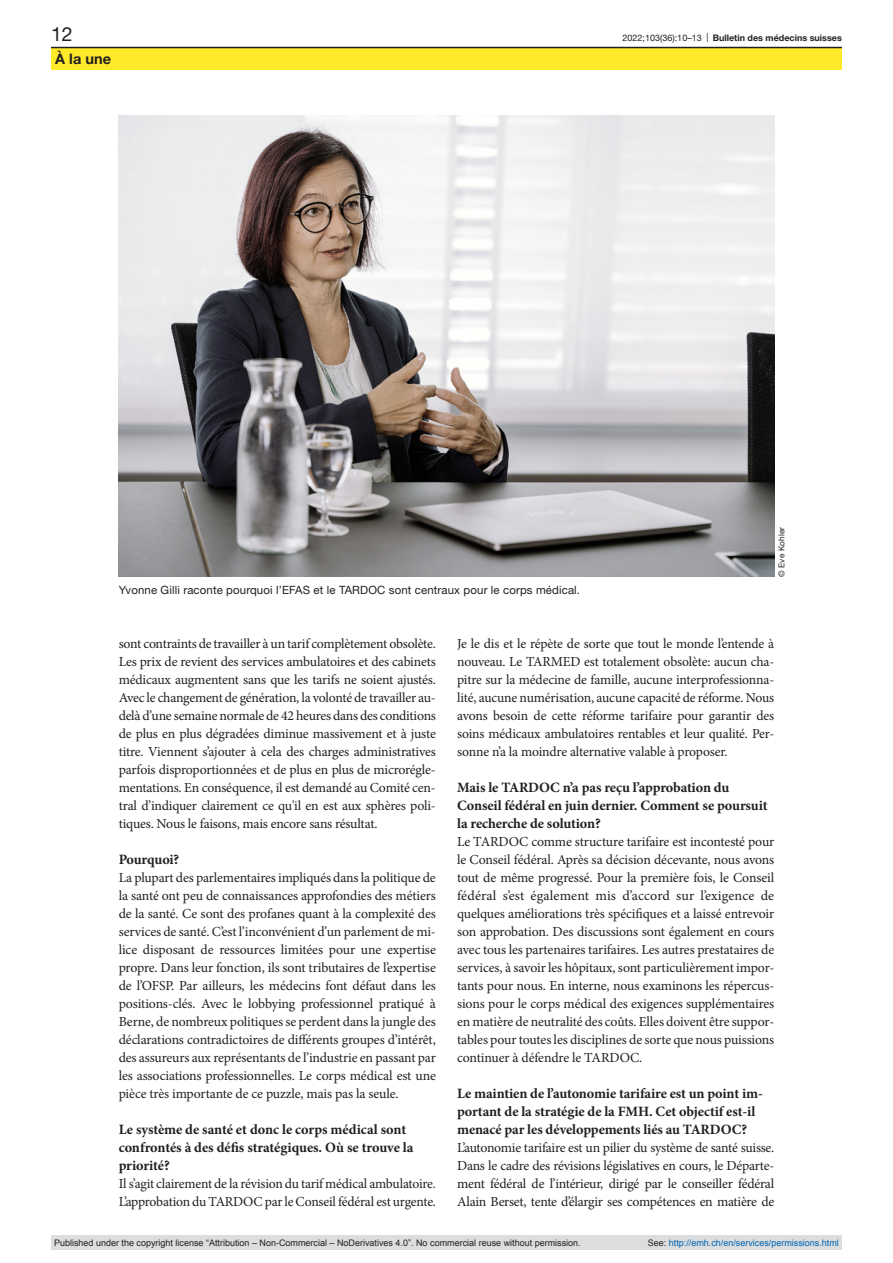
<style>
.page{position:relative;width:893px;height:1263px;background:#fff}
.page>*{position:absolute;margin:0;border:0;box-sizing:border-box;transform-origin:0 0}
.pagina{font:19.5px "Helvetica Neue LT Pro";color:#231f20}
.rubrik{font:700 14.55px "Helvetica Neue LT Pro";color:#231f20}
.interview-question{font:700 14.25px/18px "Minion Pro";letter-spacing:-.01em;color:#231f20}
.interview-answer{font:13.8px/18px "Minion Pro";letter-spacing:-.015em;color:#231f20;text-align:justify}
.figure-caption{font:11.4px "Helvetica Neue LT Pro";letter-spacing:.01em;color:#231f20}
.t1{font:9px "Arial";color:#231f20}
.t2{font:9px "Arial";color:#0066b3}
.t3{font:700 9px "Helvetica Neue LT Pro";color:#231f20}
.t4{font:8.25px "Helvetica Neue LT Pro";letter-spacing:.01em;color:#231f20}
.s1{font-weight:400}
.s2{color:#231f20}
</style>
<div class="page">
<img style="left:119px;top:115px;width:655px;height:462px">
<div style="left:51px;top:48px;width:791px;height:22px;background:#ffea2a"></div>
<hr style="left:51px;top:47px;width:791px;height:1px;background:#231f20">
<div style="left:51px;top:1235px;width:791px;height:15px;background:#dcdddf"></div>
<p class="pagina" style="left:51px;top:22px;width:23px">12</p>
<p class="t3" style="left:623px;top:32px;width:221px"><span class="s1">2022;103(36):10–13 |</span> Bulletin des médecins suisses</p>
<p class="rubrik" style="left:55px;top:49px;width:57px">À la une</p>
<p class="figure-caption" style="left:119px;top:583px;width:463px">Yvonne Gilli raconte pourquoi l’EFAS et le TARDOC sont centraux pour le corps médical.</p>
<p class="t4" style="left:776px;top:577px;width:51px;rotate:-90deg">© Eve Kohler</p>
<p class="interview-answer" style="left:119px;top:635px;width:319px">sont contraints de travailler à un tarif complètement obsolète.<br>Les prix de revient des services ambulatoires et des cabinets médicaux augmentent sans que les tarifs ne soient ajustés.<br>Avec le changement de génération, la volonté de travailler au&shy;delà d’une semaine normale de 42 heures dans des conditions de plus en plus dégradées diminue massivement et à juste titre. Viennent s’ajouter à cela des charges administratives parfois disproportionnées et de plus en plus de microrégle&shy;mentations. En conséquence, il est demandé au Comité cen&shy;tral d’indiquer clairement ce qu'il en est aux sphères poli&shy;tiques. Nous le faisons, mais encore sans résultat.</p>
<p class="interview-question" style="left:119px;top:850px;width:62px">Pourquoi?</p>
<p class="interview-answer" style="left:119px;top:869px;width:319px">La plupart des parlementaires impliqués dans la politique de la santé ont peu de connaissances approfondies des métiers de la santé. Ce sont des profanes quant à la complexité des services de santé. C’est l’inconvénient d’un parlement de mi&shy;lice disposant de ressources limitées pour une expertise propre. Dans leur fonction, ils sont tributaires de l’expertise de l’OFSP. Par ailleurs, les médecins font défaut dans les positions-clés. Avec le lobbying professionnel pratiqué à Berne, de nombreux politiques se perdent dans la jungle des déclarations contradictoires de différents groupes d’intérêt, des assureurs aux représentants de l’industrie en passant par les associations professionnelles. Le corps médical est une pièce très importante de ce puzzle, mais pas la seule.</p>
<p class="interview-question" style="left:119px;top:1120px;width:296px">Le système de santé et donc le corps médical sont confrontés à des défis stratégiques. Où se trouve la priorité?</p>
<p class="interview-answer" style="left:119px;top:1175px;width:319px">Il s’agit clairement de la révision du tarif médical ambulatoire.<br>L’approbation du TARDOC par le Conseil fédéral est urgente.</p>
<p class="interview-answer" style="left:457px;top:635px;width:319px">Je le dis et le répète de sorte que tout le monde l’entende à nouveau. Le TARMED est totalement obsolète: aucun cha&shy;pitre sur la médecine de famille, aucune interprofessionna&shy;lité, aucune numérisation, aucune capacité de réforme. Nous avons besoin de cette réforme tarifaire pour garantir des soins médicaux ambulatoires rentables et leur qualité. Per&shy;sonne n’a la moindre alternative valable à proposer.</p>
<p class="interview-question" style="left:457px;top:778px;width:312px">Mais le TARDOC n’a pas reçu l’approbation du<br>Conseil fédéral en juin dernier. Comment se poursuit la recherche de solution?</p>
<p class="interview-answer" style="left:457px;top:833px;width:319px">Le TARDOC comme structure tarifaire est incontesté pour le Conseil fédéral. Après sa décision décevante, nous avons tout de même progressé. Pour la première fois, le Conseil fédéral s’est également mis d’accord sur l’exigence de quelques améliorations très spécifiques et a laissé entrevoir son approbation. Des discussions sont également en cours avec tous les partenaires tarifaires. Les autres prestataires de services, à savoir les hôpitaux, sont particulièrement impor&shy;tants pour nous. En interne, nous examinons les répercus&shy;sions pour le corps médical des exigences supplémentaires en matière de neutralité des coûts. Elles doivent être suppor&shy;tables pour toutes les disciplines de sorte que nous puissions continuer à défendre le TARDOC.</p>
<p class="interview-question" style="left:457px;top:1084px;width:307px">Le maintien de l’autonomie tarifaire est un point im&shy;portant de la stratégie de la FMH. Cet objectif est-il menacé par les développements liés au TARDOC?</p>
<p class="interview-answer" style="left:457px;top:1139px;width:319px">L’autonomie tarifaire est un pilier du système de santé suisse.<br>Dans le cadre des révisions législatives en cours, le Départe&shy;ment fédéral de l’intérieur, dirigé par le conseiller fédéral Alain Berset, tente d’élargir ses compétences en matière de</p>
<p class="t1" style="left:54px;top:1237px;width:528px">Published under the copyright license “Attribution – Non-Commercial – NoDerivatives 4.0”. No commercial reuse without permission.</p>
<p class="t2" style="left:648px;top:1237px;width:193px"><span class="s2">See:</span> http://emh.ch/en/services/permissions.html</p>
</div>
